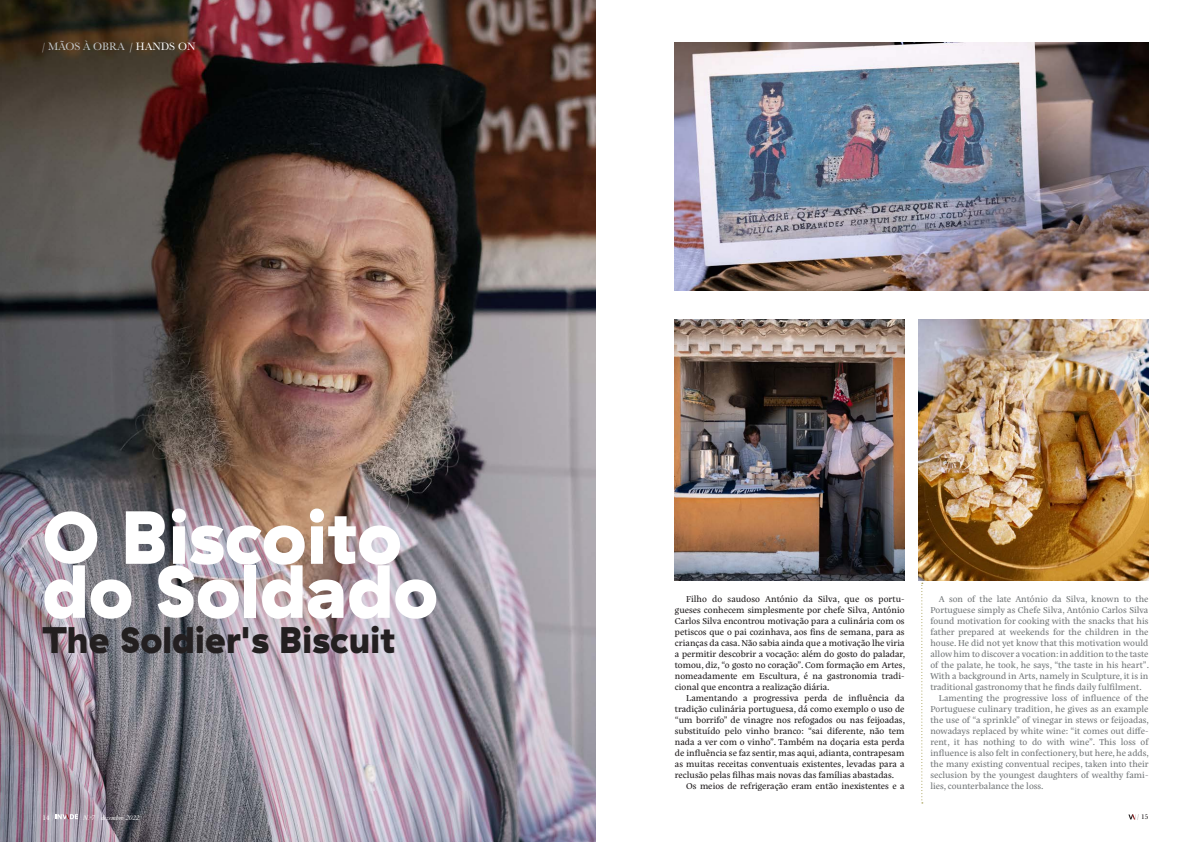
<style>
.page{position:relative;width:1191px;height:842px;background:#fff}
.page>*{position:absolute;margin:0;border:0;box-sizing:border-box;transform-origin:0 0}
.t1{font:900 75px/54px "GT Haptik";color:#fff}
.t2{font:900 37px "GT Haptik";color:#231f20}
.t3{font:11px "Baskerville URW";color:#c6cbcf}
.t4{font:8.7px/11px "Eskorte Latin";color:#231f20;text-align:justify}
.Normal_ENG{font:8.7px/11px "Eskorte Latin";color:#75797b;text-align:justify}
.t5{font:italic 7px "Baskerville URW";color:#fff}
.t6{font:500 7px "Baskerville URW";color:#fff}
.t7{font:500 7px "Baskerville URW";color:#231f20}
.s1{color:#fff}
.s2{font-family:"Laca";font-weight:200}
.s3{font-family:"Laca";font-weight:200;font-style:normal}
</style>
<div class="page">
<img style="left:0;top:0;width:595px;height:842px">
<img style="left:675px;top:43px;width:473px;height:248px">
<img style="left:918px;top:320px;width:230px;height:260px">
<img style="left:675px;top:320px;width:229px;height:260px">
<svg style="left:921px;top:583px;width:2px;height:220px"></svg>
<svg style="left:1128px;top:814px;width:7px;height:5px"></svg>
<svg style="left:55px;top:814px;width:23px;height:5px"></svg>
<p class="t3" style="left:43px;top:39px;width:154px">/ MÃOS À OBRA <span class="s1">/ HANDS ON</span></p>
<p class="t1" style="left:43px;top:511px;width:397px">O Biscoito do Soldado</p>
<p class="t2" style="left:43px;top:616px;width:355px">The Soldier's Biscuit</p>
<p class="t4" style="left:675px;top:594px;width:232px;text-indent:11px">Filho do saudoso António da Silva, que os portu&shy;gueses conhecem simplesmente por chefe Silva, António Carlos Silva encontrou motivação para a culinária com os petiscos que o pai cozinhava, aos fins de semana, para as crianças da casa. Não sabia ainda que a motivação lhe viria a permitir descobrir a vocação: além do gosto do paladar, tomou, diz, “o gosto no coração”. Com formação em Artes, nomeadamente em Escultura, é na gastronomia tradi&shy;cional que encontra a realização diária.</p>
<p class="t4" style="left:675px;top:693px;width:232px;text-indent:11px">Lamentando a progressiva perda de influência da tradição culinária portuguesa, dá como exemplo o uso de “um borrifo” de vinagre nos refogados ou nas feijoadas, substituído pelo vinho branco: “sai diferente, não tem nada a ver com o vinho”. Também na doçaria esta perda de influência se faz sentir, mas aqui, adianta, contrapesam as muitas receitas conventuais existentes, levadas para a reclusão pelas filhas mais novas das famílias abastadas.</p>
<p class="t4" style="left:686px;top:781px;width:220px">Os meios de refrigeração eram então inexistentes e a</p>
<p class="Normal_ENG" style="left:930px;top:594px;width:220px;text-indent:8px">A son of the late António da Silva, known to the Portuguese simply as Chefe Silva, António Carlos Silva found motivation for cooking with the snacks that his father prepared at weekends for the children in the house. He did not yet know that this motivation would allow him to discover a vocation: in addition to the taste of the palate, he took, he says, “the taste in his heart”.<br>With a background in Arts, namely in Sculpture, it is in traditional gastronomy that he finds daily fulfilment.</p>
<p class="Normal_ENG" style="left:930px;top:693px;width:220px;text-indent:8px">Lamenting the progressive loss of influence of the Portuguese culinary tradition, he gives as an example the use of “a sprinkle” of vinegar in stews or feijoadas, nowadays replaced by white wine: “it comes out diffe&shy;rent, it has nothing to do with wine”. This loss of influence is also felt in confectionery, but here, he adds, the many existing conventual recipes, taken into their seclusion by the youngest daughters of wealthy fami&shy;lies, counterbalance the loss.</p>
<p class="t6" style="left:43px;top:812px;width:13px">14 <span class="s2">/</span></p>
<p class="t5" style="left:83px;top:813px;width:58px">N.º7 <span class="s3">/</span> dezembro 2022</p>
<p class="t7" style="left:1136px;top:812px;width:13px"><span class="s2">/</span> 15</p>
</div>
